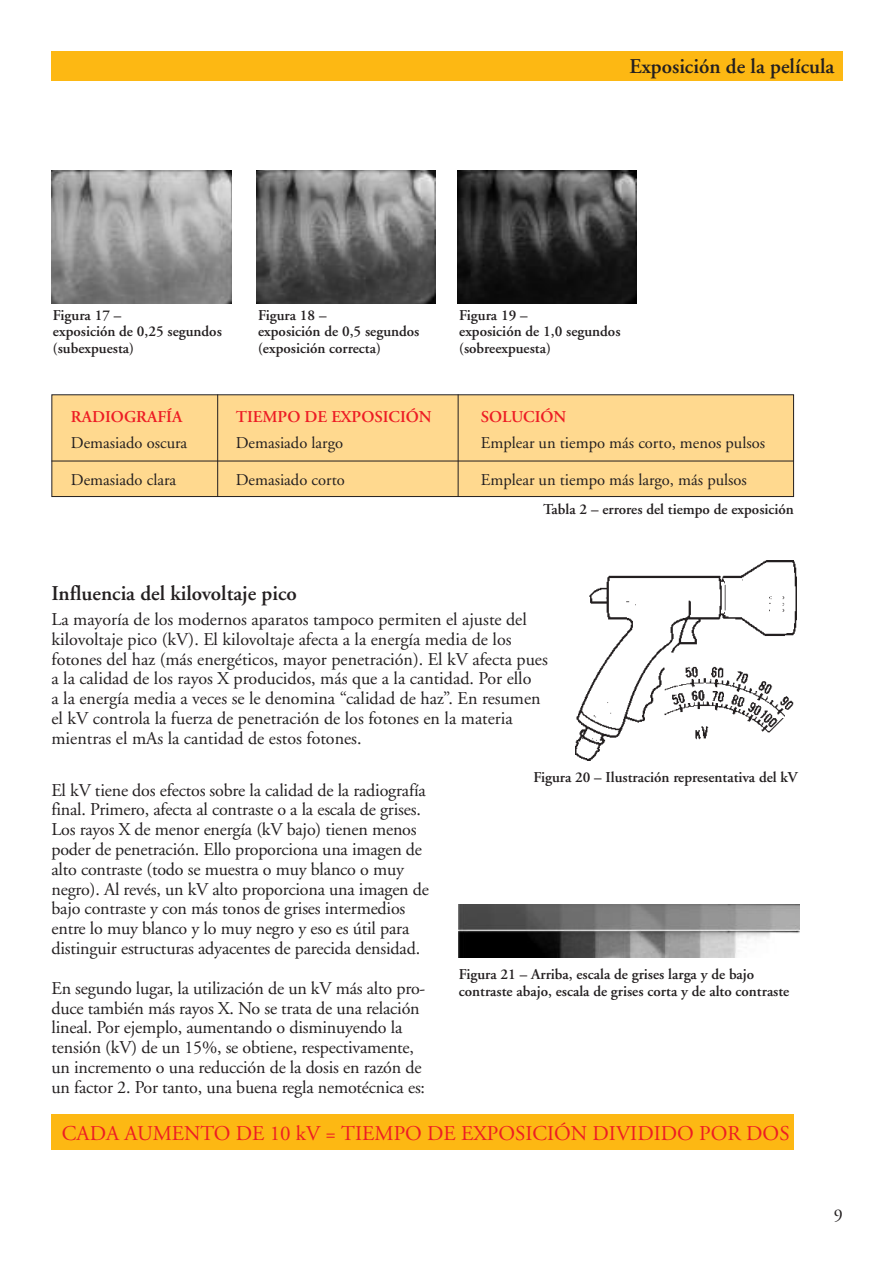
<style>
.page{position:relative;width:893px;height:1262px;background:#fff}
.page>*{position:absolute;margin:0;border:0;box-sizing:border-box;transform-origin:0 0}
.t1{font:600 21px "Adobe Garamond";color:#231f20}
.t2{font:21px "Adobe Garamond";color:#ed1c24}
.t3{font:18px/19.8px "Adobe Garamond";letter-spacing:-.01em;color:#231f20}
.t4{font:16.5px "Adobe Garamond";color:#231f20}
.t5{font:600 16.5px "Adobe Garamond";color:#ed1c24}
.t6{font:600 15px/16.5px "Adobe Garamond";color:#231f20}
</style>
<div class="page">
<div style="left:51px;top:51px;width:791px;height:30px;background:#fdb813"></div>
<div style="left:51px;top:1114px;width:743px;height:36px;background:#fdb813"></div>
<div style="left:52px;top:395px;width:741px;height:101px;background:#ffd98f"></div>
<div style="left:51px;top:394px;width:743px;height:103px;border:1px solid #231f20"></div>
<hr style="left:217px;top:394px;width:1px;height:103px;background:#231f20">
<hr style="left:458px;top:394px;width:1px;height:103px;background:#231f20">
<hr style="left:51px;top:460px;width:743px;height:1px;background:#231f20">
<img style="left:575px;top:561px;width:221px;height:199px">
<img style="left:458px;top:904px;width:341px;height:53px">
<img style="left:51px;top:171px;width:180px;height:132px">
<img style="left:257px;top:170px;width:179px;height:133px">
<img style="left:458px;top:170px;width:179px;height:133px">
<p class="t1" style="left:629px;top:57px;width:206px">Exposición de la película</p>
<p class="t6" style="left:53px;top:308px;width:170px">Figura 17 –<br>exposición de 0,25 segundos (subexpuesta)</p>
<p class="t6" style="left:258px;top:308px;width:163px">Figura 18 –<br>exposición de 0,5 segundos (exposición correcta)</p>
<p class="t6" style="left:459px;top:308px;width:163px">Figura 19 –<br>exposición de 1,0 segundos (sobreexpuesta)</p>
<p class="t5" style="left:71px;top:409px;width:113px">RADIOGRAFÍA</p>
<p class="t4" style="left:71px;top:436px;width:118px">Demasiado oscura</p>
<p class="t4" style="left:71px;top:472px;width:107px">Demasiado clara</p>
<p class="t5" style="left:236px;top:409px;width:197px">TIEMPO DE EXPOSICIÓN</p>
<p class="t4" style="left:236px;top:436px;width:109px">Demasiado largo</p>
<p class="t4" style="left:236px;top:472px;width:111px">Demasiado corto</p>
<p class="t5" style="left:481px;top:409px;width:87px">SOLUCIÓN</p>
<p class="t4" style="left:481px;top:436px;width:286px">Emplear un tiempo más corto, menos pulsos</p>
<p class="t4" style="left:481px;top:472px;width:267px">Emplear un tiempo más largo, más pulsos</p>
<p class="t6" style="left:543px;top:502px;width:252px">Tabla 2 – errores del tiempo de exposición</p>
<p class="t1" style="left:51px;top:584px;width:247px">Influencia del kilovoltaje pico</p>
<p class="t3" style="left:51px;top:611px;width:498px">La mayoría de los modernos aparatos tampoco permiten el ajuste del kilovoltaje pico (kV). El kilovoltaje afecta a la energía media de los fotones del haz (más energéticos, mayor penetración). El kV afecta pues a la calidad de los rayos X producidos, más que a la cantidad. Por ello<br>a la energía media a veces se le denomina “calidad de haz”. En resumen el kV controla la fuerza de penetración de los fotones en la materia mientras el mAs la cantidad de estos fotones.</p>
<p class="t3" style="left:51px;top:781px;width:379px">El kV tiene dos efectos sobre la calidad de la radiografía final. Primero, afecta al contraste o a la escala de grises.<br>Los rayos X de menor energía (kV bajo) tienen menos poder de penetración. Ello proporciona una imagen de alto contraste (todo se muestra o muy blanco o muy negro). Al revés, un kV alto proporciona una imagen de bajo contraste y con más tonos de grises intermedios entre lo muy blanco y lo muy negro y eso es útil para distinguir estructuras adyacentes de parecida densidad.</p>
<p class="t3" style="left:51px;top:979px;width:375px">En segundo lugar, la utilización de un kV más alto pro&shy;duce también más rayos X. No se trata de una relación lineal. Por ejemplo, aumentando o disminuyendo la tensión (kV) de un 15%, se obtiene, respectivamente, un incremento o una reducción de la dosis en razón de un factor 2. Por tanto, una buena regla nemotécnica es:</p>
<p class="t6" style="left:533px;top:770px;width:266px">Figura 20 – Ilustración representativa del kV</p>
<p class="t6" style="left:459px;top:967px;width:332px">Figura 21 – Arriba, escala de grises larga y de bajo contraste abajo, escala de grises corta y de alto contraste</p>
<p class="t2" style="left:62px;top:1124px;width:729px">CADA AUMENTO DE 10 kV = TIEMPO DE EXPOSICIÓN DIVIDIDO POR DOS</p>
<p class="t3" style="left:833px;top:1207px;width:10px">9</p>
</div>
